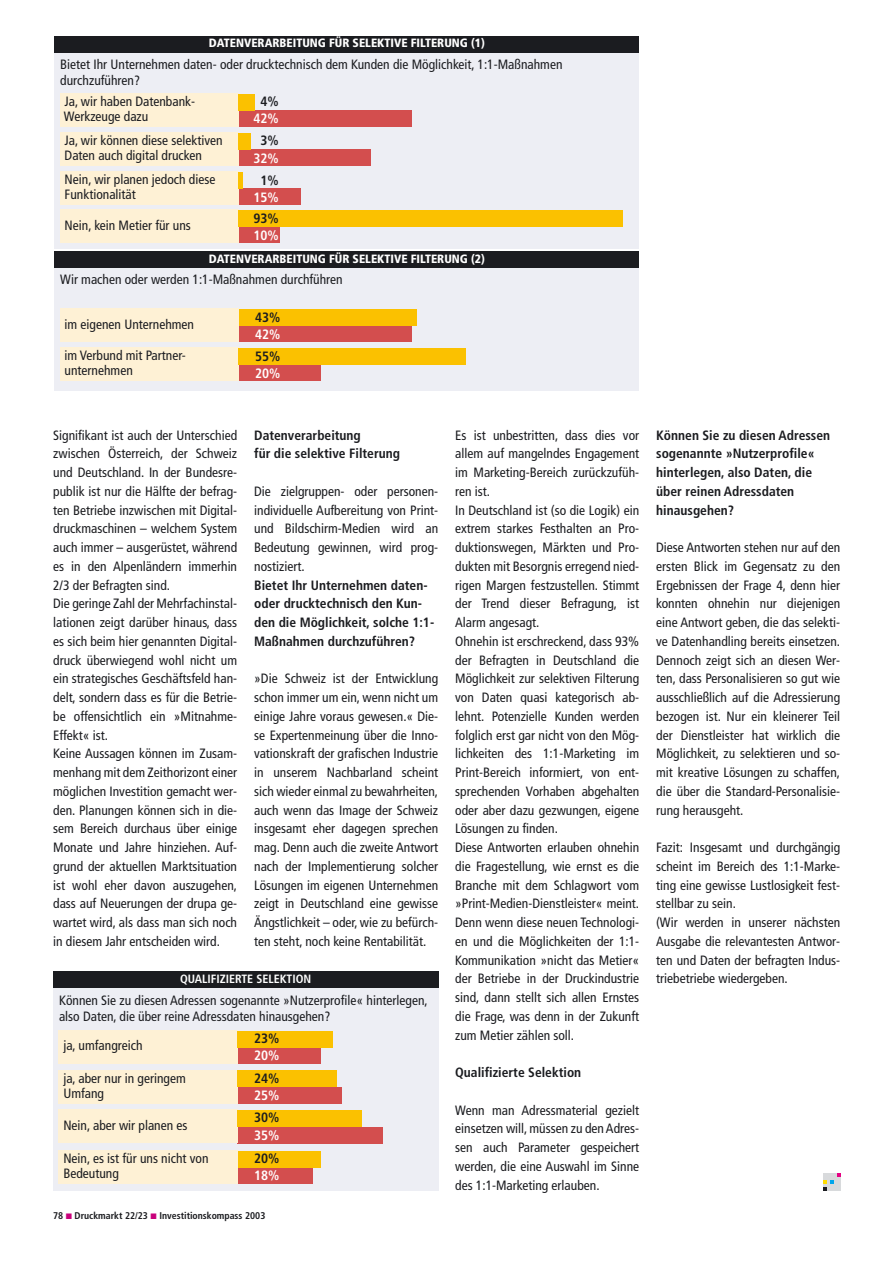
<style>
.page{position:relative;width:893px;height:1263px;background:#fff}
.page>*{position:absolute;margin:0;border:0;box-sizing:border-box;transform-origin:0 0}
.t1{font:condensed 13.5px/18.8px "Frutiger";color:#1b1c20}
.t2{font:700 condensed 13.5px/18.8px "Frutiger";color:#1b1c20}
.t3{font:700 condensed 13.5px "Frutiger";color:#fff}
.t4{font:900 condensed 12px "Frutiger";color:#fff}
.t5{font:700 condensed 12px "Frutiger";color:#fff}
.t6{font:700 condensed 9.75px "Frutiger";color:#1b1c20}
</style>
<div class="page">
<div style="left:53px;top:972px;width:385px;height:219px;background:#edeef4"></div>
<div style="left:238px;top:1047px;width:82px;height:17px;background:#d34e4e"></div>
<div style="left:53px;top:972px;width:385px;height:16px;background:#1b1c20"></div>
<div style="left:59px;top:1030px;width:179px;height:34px;background:#fef1d5"></div>
<div style="left:238px;top:1031px;width:95px;height:16px;background:#fbc100"></div>
<div style="left:238px;top:1087px;width:103px;height:17px;background:#d34e4e"></div>
<div style="left:59px;top:1070px;width:179px;height:34px;background:#fef1d5"></div>
<div style="left:238px;top:1071px;width:99px;height:16px;background:#fbc100"></div>
<div style="left:238px;top:1127px;width:145px;height:16px;background:#d34e4e"></div>
<div style="left:59px;top:1109px;width:179px;height:34px;background:#fef1d5"></div>
<div style="left:238px;top:1110px;width:124px;height:17px;background:#fbc100"></div>
<div style="left:238px;top:1167px;width:74px;height:17px;background:#d34e4e"></div>
<div style="left:59px;top:1150px;width:179px;height:34px;background:#fef1d5"></div>
<div style="left:238px;top:1151px;width:82px;height:16px;background:#fbc100"></div>
<div style="left:54px;top:36px;width:585px;height:213px;background:#edeef4"></div>
<div style="left:238px;top:111px;width:174px;height:16px;background:#d34e4e"></div>
<div style="left:54px;top:36px;width:585px;height:16px;background:#1b1c20"></div>
<div style="left:60px;top:93px;width:178px;height:34px;background:#fef1d5"></div>
<div style="left:238px;top:94px;width:17px;height:17px;background:#fbc100"></div>
<div style="left:238px;top:150px;width:133px;height:16px;background:#d34e4e"></div>
<div style="left:60px;top:133px;width:178px;height:33px;background:#fef1d5"></div>
<div style="left:238px;top:133px;width:13px;height:17px;background:#fbc100"></div>
<div style="left:238px;top:189px;width:62px;height:16px;background:#d34e4e"></div>
<div style="left:60px;top:172px;width:178px;height:33px;background:#fef1d5"></div>
<div style="left:238px;top:172px;width:5px;height:17px;background:#fbc100"></div>
<div style="left:238px;top:227px;width:42px;height:16px;background:#d34e4e"></div>
<div style="left:60px;top:210px;width:178px;height:33px;background:#fef1d5"></div>
<div style="left:238px;top:211px;width:385px;height:16px;background:#fbc100"></div>
<div style="left:54px;top:251px;width:585px;height:140px;background:#edeef4"></div>
<div style="left:238px;top:326px;width:174px;height:16px;background:#d34e4e"></div>
<div style="left:54px;top:251px;width:585px;height:16px;background:#1b1c20"></div>
<div style="left:60px;top:309px;width:178px;height:33px;background:#fef1d5"></div>
<div style="left:238px;top:309px;width:178px;height:17px;background:#fbc100"></div>
<div style="left:238px;top:365px;width:83px;height:16px;background:#d34e4e"></div>
<div style="left:60px;top:348px;width:178px;height:33px;background:#fef1d5"></div>
<div style="left:238px;top:349px;width:228px;height:16px;background:#fbc100"></div>
<svg style="left:823px;top:1174px;width:17px;height:17px"></svg>
<p class="t4" style="left:209px;top:38px;width:277px">DATENVERARBEITUNG FÜR SELEKTIVE FILTERUNG (1)</p>
<p class="t1" style="left:60px;top:58px;width:503px;line-height:15.8px">Bietet Ihr Unternehmen daten- oder drucktechnisch dem Kunden die Möglichkeit, 1:1-Maßnahmen durchzuführen?</p>
<p class="t2" style="left:260px;top:93px;width:20px">4%</p>
<p class="t1" style="left:65px;top:134px;width:159px;line-height:15px">Ja, wir können diese selektiven<br>Daten auch digital drucken</p>
<p class="t1" style="left:64px;top:95px;width:133px;line-height:15px">Ja, wir haben Datenbank-<br>Werkzeuge dazu</p>
<p class="t3" style="left:253px;top:113px;width:27px">42%</p>
<p class="t2" style="left:260px;top:133px;width:20px">3%</p>
<p class="t3" style="left:253px;top:152px;width:27px">32%</p>
<p class="t1" style="left:65px;top:173px;width:152px;line-height:15px">Nein, wir planen jedoch diese<br>Funktionalität</p>
<p class="t2" style="left:260px;top:172px;width:20px">1%</p>
<p class="t3" style="left:253px;top:191px;width:27px">15%</p>
<p class="t1" style="left:65px;top:217px;width:128px">Nein, kein Metier für uns</p>
<p class="t2" style="left:253px;top:210px;width:27px">93%</p>
<p class="t4" style="left:209px;top:254px;width:277px">DATENVERARBEITUNG FÜR SELEKTIVE FILTERUNG (2)</p>
<p class="t3" style="left:253px;top:230px;width:27px">10%</p>
<p class="t1" style="left:60px;top:271px;width:284px">Wir machen oder werden 1:1-Maßnahmen durchführen</p>
<p class="t2" style="left:255px;top:309px;width:27px">43%</p>
<p class="t1" style="left:65px;top:349px;width:123px;line-height:15px">im Verbund mit Partner&shy;unternehmen</p>
<p class="t1" style="left:65px;top:316px;width:131px">im eigenen Unternehmen</p>
<p class="t3" style="left:255px;top:328px;width:27px">42%</p>
<p class="t2" style="left:255px;top:348px;width:27px">55%</p>
<p class="t3" style="left:255px;top:368px;width:27px">20%</p>
<p class="t1" style="left:53px;top:427px;width:185px">Signifikant ist auch der Unterschied zwischen Österreich, der Schweiz und Deutschland. In der Bundesre&shy;publik ist nur die Hälfte der befrag&shy;ten Betriebe inzwischen mit Digital&shy;druckmaschinen – welchem System auch immer – ausgerüstet, während es in den Alpenländern immerhin 2/3 der Befragten sind.<br>Die geringe Zahl der Mehrfachinstal&shy;lationen zeigt darüber hinaus, dass es sich beim hier genannten Digital&shy;druck überwiegend wohl nicht um ein strategisches Geschäftsfeld han&shy;delt, sondern dass es für die Betrie&shy;be offensichtlich ein »Mitnahme-Effekt« ist.<br>Keine Aussagen können im Zusam&shy;menhang mit dem Zeithorizont einer möglichen Investition gemacht wer&shy;den. Planungen können sich in die&shy;sem Bereich durchaus über einige Monate und Jahre hinziehen. Auf&shy;grund der aktuellen Marktsituation ist wohl eher davon auszugehen, dass auf Neuerungen der drupa ge&shy;wartet wird, als dass man sich noch in diesem Jahr entscheiden wird.</p>
<p class="t2" style="left:254px;top:427px;width:147px">Datenverarbeitung<br>für die selektive Filterung</p>
<p class="t1" style="left:455px;top:427px;width:185px">Es ist unbestritten, dass dies vor allem auf mangelndes Engagement im Marketing-Bereich zurückzufüh&shy;ren ist.<br>In Deutschland ist (so die Logik) ein extrem starkes Festhalten an Pro&shy;duktionswegen, Märkten und Pro&shy;dukten mit Besorgnis erregend nied&shy;rigen Margen festzustellen. Stimmt der Trend dieser Befragung, ist<br>Alarm angesagt.<br>Ohnehin ist erschreckend, dass 93% der Befragten in Deutschland die<br>Möglichkeit zur selektiven Filterung von Daten quasi kategorisch ab&shy;lehnt. Potenzielle Kunden werden folglich erst gar nicht von den Mög&shy;lichkeiten des 1:1-Marketing im<br>Print-Bereich informiert, von ent&shy;sprechenden Vorhaben abgehalten oder aber dazu gezwungen, eigene<br>Lösungen zu finden.<br>Diese Antworten erlauben ohnehin die Fragestellung, wie ernst es die<br>Branche mit dem Schlagwort vom »Print-Medien-Dienstleister« meint.<br>Denn wenn diese neuen Technologi&shy;en und die Möglichkeiten der 1:1-<br>Kommunikation »nicht das Metier« der Betriebe in der Druckindustrie sind, dann stellt sich allen Ernstes die Frage, was denn in der Zukunft zum Metier zählen soll.</p>
<p class="t2" style="left:455px;top:1064px;width:128px">Qualifizierte Selektion</p>
<p class="t1" style="left:455px;top:1102px;width:185px;text-align:justify">Wenn man Adressmaterial gezielt einsetzen will, müssen zu den Adres&shy;sen auch Parameter gespeichert werden, die eine Auswahl im Sinne des 1:1-Marketing erlauben.</p>
<p class="t2" style="left:656px;top:427px;width:175px">Können Sie zu diesen Adressen sogenannte »Nutzerprofile« hinterlegen, also Daten, die über reinen Adressdaten hinausgehen?</p>
<p class="t1" style="left:656px;top:539px;width:185px;text-align:justify">Diese Antworten stehen nur auf den ersten Blick im Gegensatz zu den Ergebnissen der Frage 4, denn hier konnten ohnehin nur diejenigen eine Antwort geben, die das selekti&shy;ve Datenhandling bereits einsetzen.<br>Dennoch zeigt sich an diesen Wer&shy;ten, dass Personalisieren so gut wie ausschließlich auf die Adressierung bezogen ist. Nur ein kleinerer Teil der Dienstleister hat wirklich die Möglichkeit, zu selektieren und so&shy;mit kreative Lösungen zu schaffen, die über die Standard-Personalisie&shy;rung herausgeht.</p>
<p class="t1" style="left:656px;top:839px;width:185px">Fazit: Insgesamt und durchgängig scheint im Bereich des 1:1-Marke&shy;ting eine gewisse Lustlosigkeit fest&shy;stellbar zu sein.<br>(Wir werden in unserer nächsten<br>Ausgabe die relevantesten Antwor&shy;ten und Daten der befragten Indus-</p>
<p class="t1" style="left:254px;top:483px;width:185px;text-align:justify">Die zielgruppen- oder personen&shy;individuelle Aufbereitung von Print&shy;und Bildschirm-Medien wird an Bedeutung gewinnen, wird prog&shy;nostiziert.</p>
<p class="t2" style="left:254px;top:577px;width:181px">Bietet Ihr Unternehmen daten&shy;oder drucktechnisch den Kun&shy;den die Möglichkeit, solche 1:1-<br>Maßnahmen durchzuführen?</p>
<p class="t1" style="left:254px;top:670px;width:185px;text-align:justify">»Die Schweiz ist der Entwicklung schon immer um ein, wenn nicht um einige Jahre voraus gewesen.« Die&shy;se Expertenmeinung über die Inno&shy;vationskraft der grafischen Industrie in unserem Nachbarland scheint sich wieder einmal zu bewahrheiten, auch wenn das Image der Schweiz insgesamt eher dagegen sprechen mag. Denn auch die zweite Antwort nach der Implementierung solcher Lösungen im eigenen Unternehmen zeigt in Deutschland eine gewisse Ängstlichkeit – oder, wie zu befürch&shy;ten steht, noch keine Rentabilität.</p>
<p class="t5" style="left:180px;top:974px;width:133px">QUALIFIZIERTE SELEKTION</p>
<p class="t1" style="left:656px;top:970px;width:133px">triebetriebe wiedergeben.</p>
<p class="t1" style="left:59px;top:994px;width:370px;line-height:15.8px">Können Sie zu diesen Adressen sogenannte »Nutzerprofile« hinterlegen, also Daten, die über reine Adressdaten hinausgehen?</p>
<p class="t2" style="left:254px;top:1030px;width:27px">23%</p>
<p class="t1" style="left:63px;top:1072px;width:124px;line-height:15px">ja, aber nur in geringem<br>Umfang</p>
<p class="t1" style="left:63px;top:1038px;width:81px">ja, umfangreich</p>
<p class="t3" style="left:254px;top:1050px;width:27px">20%</p>
<p class="t2" style="left:254px;top:1070px;width:27px">24%</p>
<p class="t3" style="left:254px;top:1090px;width:27px">25%</p>
<p class="t2" style="left:254px;top:1109px;width:27px">30%</p>
<p class="t1" style="left:63px;top:1117px;width:126px">Nein, aber wir planen es</p>
<p class="t3" style="left:254px;top:1130px;width:27px">35%</p>
<p class="t1" style="left:63px;top:1152px;width:147px;line-height:15px">Nein, es ist für uns nicht von<br>Bedeutung</p>
<p class="t2" style="left:254px;top:1150px;width:27px">20%</p>
<p class="t3" style="left:254px;top:1170px;width:27px">18%</p>
<p class="t6" style="left:53px;top:1212px;width:214px">78 Druckmarkt 22/23 Investitionskompass 2003</p>
</div>
